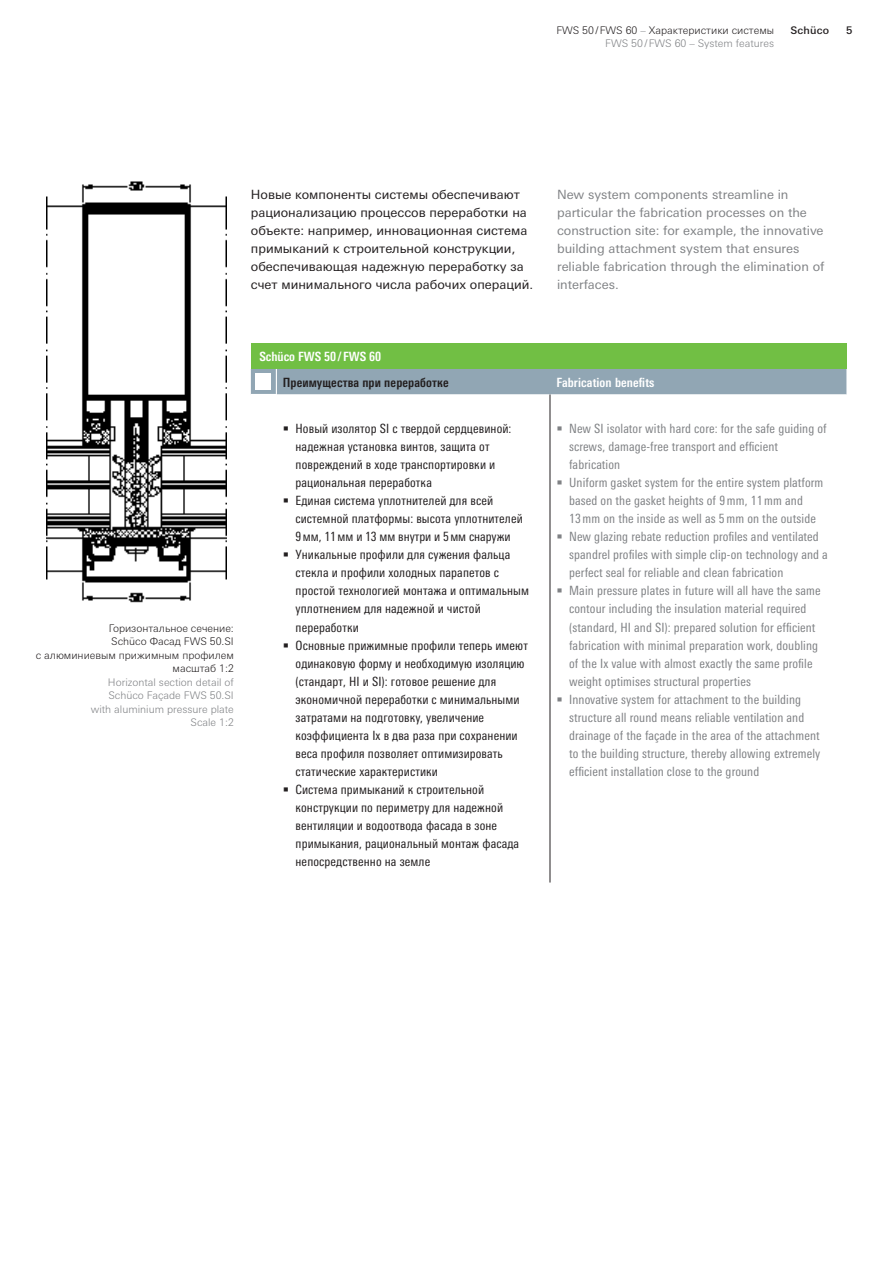
<style>
.page{position:relative;width:893px;height:1263px;background:#fff}
.page>*{position:absolute;margin:0;border:0;box-sizing:border-box;transform-origin:0 0}
.t1{font:12.75px/18px "Univers For Schueco 420 Cd Rg";letter-spacing:.01em;color:#808285}
.t2{font:12.75px/18px "Univers For Schueco 420 Cd Rg";letter-spacing:.01em;color:#231f20}
.Fließtext{font:12.75px/18px "Univers For Schueco 430 Reg";color:#231f20}
.Fließtext-2{font:12.75px/18px "Univers For Schueco 430 Reg";color:#808285}
.Vorteile_Tabellenkop{font:12.75px "Univers For Schueco 620 Cd Bd";letter-spacing:.01em;color:#231f20}
.Vorteile_Tabellenkop-2{font:12.75px "Univers For Schueco 620 Cd Bd";letter-spacing:.01em;color:#fff}
.Titel_Subline_14pt_8{font:12.75px "Univers For Schueco 620 Cd Bd";color:#fff}
.BU_links{font:300 10.5px "Univers For Schueco 330";color:#231f20}
.BU_links-2{font:300 10.5px "Univers For Schueco 330";color:#808285}
.Kopfzeile_links{font:300 10.5px "Univers For Schueco 330";color:#231f20}
.Kopfzeile_links-2{font:300 10.5px "Univers For Schueco 330";color:#808285}
.t3{font:10.5px "Univers For Schueco 530 Med";letter-spacing:.02em;color:#231f20}
.s1{color:#808285}
</style>
<div class="page">
<img style="left:47px;top:181px;width:180px;height:422px">
<div style="left:251px;top:343px;width:595px;height:26px;background:#71bf44"></div>
<div style="left:251px;top:369px;width:595px;height:26px;background:#91a6b4"></div>
<hr style="left:550px;top:394px;width:1px;height:488px;background:#231f20">
<img style="left:256px;top:374px;width:15px;height:15px">
<p class="Kopfzeile_links" style="left:556px;top:24px;width:219px">FWS 50/FWS 60 <span class="s1">–</span> Характеристики системы</p>
<p class="Kopfzeile_links-2" style="left:605px;top:37px;width:170px">FWS 50/FWS 60 – System features</p>
<p class="t3" style="left:790px;top:24px;width:40px">Schüco</p>
<p class="t3" style="left:846px;top:24px;width:8px">5</p>
<p class="Fließtext" style="left:251px;top:186px;width:284px">Новые компоненты системы обеспечивают рационализацию процессов переработки на объекте: например, инновационная система примыканий к строительной конструкции, обеспечивающая надежную переработку за счет минимального числа рабочих операций.</p>
<p class="Fließtext-2" style="left:557px;top:186px;width:269px">New system components streamline in particular the fabrication processes on the construction site: for example, the innovative building attachment system that ensures reliable fabrication through the elimination of interfaces.</p>
<p class="BU_links" style="left:109px;top:622px;width:127px">Горизонтальное сечение:</p>
<p class="BU_links" style="left:111px;top:635px;width:124px">Schüco Фасад FWS 50.SI</p>
<p class="BU_links" style="left:36px;top:649px;width:199px">с алюминиевым прижимным профилем</p>
<p class="BU_links" style="left:173px;top:662px;width:63px">масштаб 1:2</p>
<p class="BU_links-2" style="left:108px;top:676px;width:127px">Horizontal section detail of</p>
<p class="BU_links-2" style="left:108px;top:689px;width:127px">Schüco Façade FWS 50.SI</p>
<p class="BU_links-2" style="left:91px;top:703px;width:145px">with aluminium pressure plate</p>
<p class="BU_links-2" style="left:191px;top:716px;width:45px">Scale 1:2</p>
<p class="Titel_Subline_14pt_8" style="left:259px;top:349px;width:123px">Schüco FWS 50 / FWS 60</p>
<p class="Vorteile_Tabellenkop" style="left:283px;top:374px;width:167px">Преимущества при переработке</p>
<p class="Vorteile_Tabellenkop-2" style="left:556px;top:374px;width:100px">Fabrication benefits</p>
<p class="t2" style="left:296px;top:420px;width:217px;text-indent:-13px">• Новый изолятор SI с твердой сердцевиной: надежная установка винтов, защита от повреждений в ходе транспортировки и рациональная переработка</p>
<p class="t2" style="left:296px;top:492px;width:229px;text-indent:-13px">• Единая система уплотнителей для всей системной платформы: высота уплотнителей<br>9мм, 11мм и 13 мм внутри и 5мм снаружи</p>
<p class="t2" style="left:296px;top:546px;width:235px;text-indent:-13px">• Уникальные профили для сужения фальца стекла и профили холодных парапетов с простой технологией монтажа и оптимальным уплотнением для надежной и чистой переработки</p>
<p class="t2" style="left:296px;top:636px;width:234px;text-indent:-13px">• Основные прижимные профили теперь имеют одинаковую форму и необходимую изоляцию (стандарт, HI и SI): готовое решение для экономичной переработки с минимальными затратами на подготовку, увеличение коэффициента Ix в два раза при сохранении веса профиля позволяет оптимизировать статические характеристики</p>
<p class="t2" style="left:296px;top:780px;width:225px;text-indent:-13px">• Система примыканий к строительной конструкции по периметру для надежной вентиляции и водоотвода фасада в зоне примыкания, рациональный монтаж фасада непосредственно на земле</p>
<p class="t1" style="left:569px;top:420px;width:259px;text-indent:-13px">• New SI isolator with hard core: for the safe guiding of screws, damage-free transport and efficient fabrication</p>
<p class="t1" style="left:569px;top:474px;width:256px;text-indent:-13px">• Uniform gasket system for the entire system platform based on the gasket heights of 9mm, 11mm and<br>13mm on the inside as well as 5mm on the outside</p>
<p class="t1" style="left:569px;top:528px;width:260px;text-indent:-13px">• New glazing rebate reduction profiles and ventilated spandrel profiles with simple clip-on technology and a perfect seal for reliable and clean fabrication</p>
<p class="t1" style="left:569px;top:582px;width:253px;text-indent:-13px">• Main pressure plates in future will all have the same contour including the insulation material required (standard, HI and SI): prepared solution for efficient fabrication with minimal preparation work, doubling of the Ix value with almost exactly the same profile weight optimises structural properties</p>
<p class="t1" style="left:569px;top:690px;width:253px;text-indent:-13px">• Innovative system for attachment to the building structure all round means reliable ventilation and drainage of the façade in the area of the attachment to the building structure, thereby allowing extremely efficient installation close to the ground</p>
</div>
